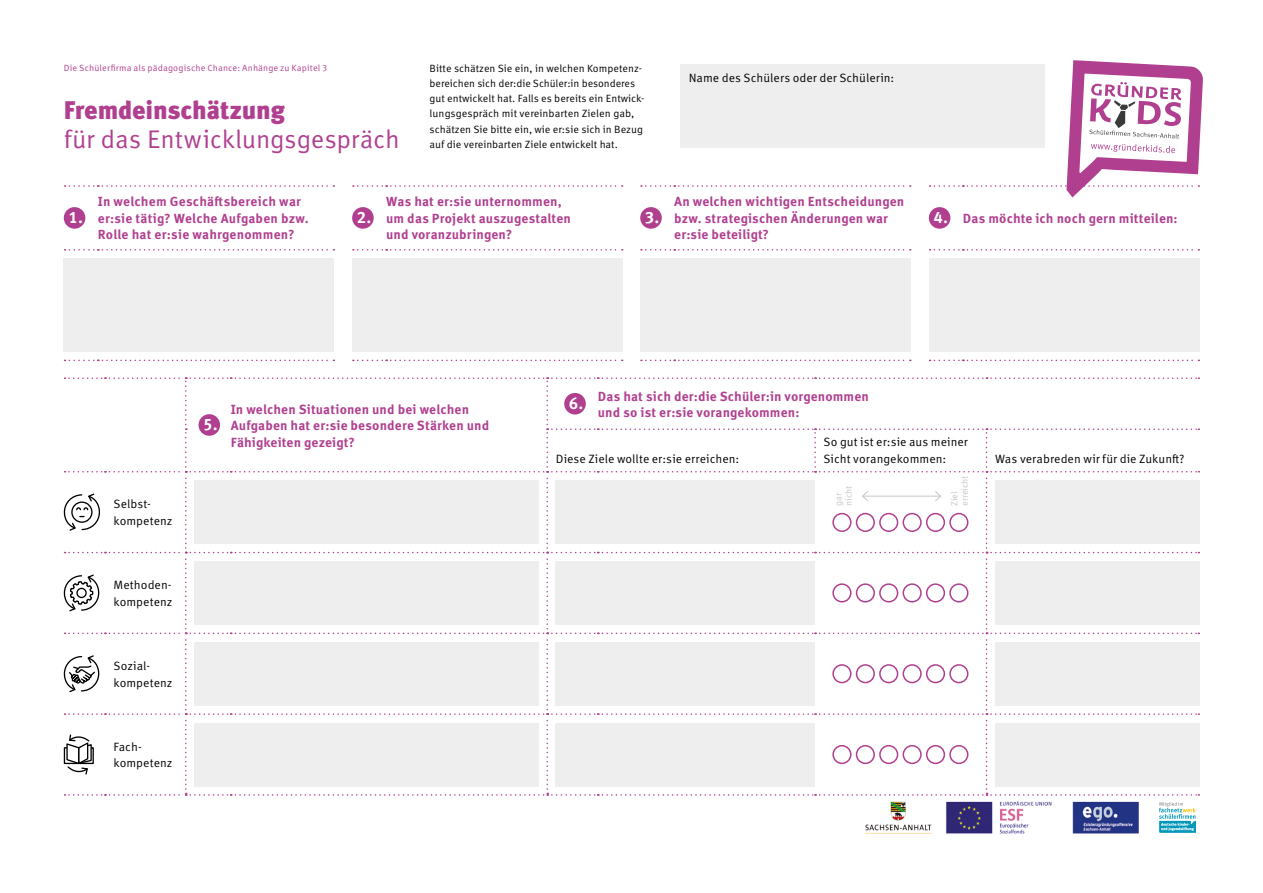
<style>
.page{position:relative;width:1263px;height:893px;background:#fff}
.page>*{position:absolute;margin:0;border:0;box-sizing:border-box;transform-origin:0 0}
.Ü1{font:25.5px/28.5px "Meta Correspondence Pro";letter-spacing:-.01em;color:#b03f8f}
.Zahl{font:700 16.5px "Meta Correspondence Pro";color:#fff}
.Ü3{font:700 13.2px/16.5px "Meta Correspondence Pro";letter-spacing:.01em;color:#b03f8f}
.Fließ_1{font:12px/16.5px "Meta Correspondence Pro";letter-spacing:.005em;color:#000}
.Fließ_2_klein{font:10.5px/15.3px "Meta Correspondence Pro";color:#000}
.t1{font:9px "Meta Correspondence Pro";letter-spacing:.01em;color:#b03f8f}
.Fließ_2_klein-2{font:9px/10.5px "Meta Correspondence Pro";color:#c5c6c6}
.s1{font-family:"Meta Pro";font-weight:900}
</style>
<div class="page">
<img style="left:865px;top:801px;width:274px;height:33px">
<svg style="left:1159px;top:802px;width:37px;height:31px"></svg>
<svg style="left:65px;top:249px;width:269px;height:2px"></svg>
<svg style="left:65px;top:360px;width:269px;height:1px"></svg>
<svg style="left:65px;top:185px;width:269px;height:2px"></svg>
<div style="left:64px;top:207px;width:21px;height:22px;background:#b03f8f;border-radius:50%"></div>
<div style="left:64px;top:258px;width:270px;height:94px;background:#eee"></div>
<div style="left:680px;top:64px;width:364px;height:84px;background:#eee"></div>
<svg style="left:353px;top:185px;width:270px;height:2px"></svg>
<svg style="left:353px;top:249px;width:270px;height:2px"></svg>
<svg style="left:353px;top:360px;width:270px;height:1px"></svg>
<div style="left:352px;top:207px;width:22px;height:22px;background:#b03f8f;border-radius:50%"></div>
<div style="left:352px;top:258px;width:270px;height:94px;background:#eee"></div>
<svg style="left:641px;top:185px;width:270px;height:2px"></svg>
<svg style="left:641px;top:249px;width:270px;height:2px"></svg>
<svg style="left:641px;top:360px;width:270px;height:1px"></svg>
<div style="left:640px;top:207px;width:22px;height:22px;background:#b03f8f;border-radius:50%"></div>
<div style="left:640px;top:258px;width:270px;height:94px;background:#eee"></div>
<svg style="left:929px;top:249px;width:270px;height:2px"></svg>
<svg style="left:929px;top:360px;width:270px;height:1px"></svg>
<div style="left:929px;top:207px;width:21px;height:22px;background:#b03f8f;border-radius:50%"></div>
<div style="left:929px;top:258px;width:270px;height:94px;background:#eee"></div>
<svg style="left:63px;top:377px;width:1136px;height:419px"></svg>
<svg style="left:929px;top:60px;width:274px;height:137px"></svg>
<p class="t1" style="left:64px;top:61px;width:265px">Die Schülerfirma als pädagogische Chance: Anhänge zu Kapitel 3</p>
<p class="Ü1" style="left:64px;top:94px;width:338px"><span class="s1">Fremdeinschätzung<br></span>für das Entwicklungsgespräch</p>
<p class="Fließ_2_klein" style="left:430px;top:60px;width:216px">Bitte schätzen Sie ein, in welchen Kompetenz&shy;bereichen sich der:die Schüler:in besonderes gut entwickelt hat. Falls es bereits ein Entwick&shy;lungsgespräch mit vereinbarten Zielen gab, schätzen Sie bitte ein, wie er:sie sich in Bezug auf die vereinbarten Ziele entwickelt hat.</p>
<p class="Fließ_1" style="left:689px;top:69px;width:207px">Name des Schülers oder der Schülerin:</p>
<p class="Zahl" style="left:69px;top:205px;width:16px">1.</p>
<p class="Ü3" style="left:98px;top:193px;width:213px">In welchem Geschäftsbereich war er:sie tätig? Welche Aufgaben bzw.<br>Rolle hat er:sie wahrgenommen?</p>
<p class="Zahl" style="left:357px;top:205px;width:16px">2.</p>
<p class="Ü3" style="left:386px;top:193px;width:186px">Was hat er:sie unternommen, um das Projekt auszugestalten und voranzubringen?</p>
<p class="Zahl" style="left:645px;top:205px;width:16px">3.</p>
<p class="Ü3" style="left:674px;top:193px;width:232px">An welchen wichtigen Entscheidungen bzw. strategischen Änderungen war er:sie beteiligt?</p>
<p class="Zahl" style="left:933px;top:205px;width:16px">4.</p>
<p class="Ü3" style="left:963px;top:209px;width:216px">Das möchte ich noch gern mitteilen:</p>
<p class="Fließ_1" style="left:113px;top:495px;width:61px">Selbst&shy;kompetenz</p>
<p class="Fließ_1" style="left:113px;top:576px;width:61px">Methoden&shy;kompetenz</p>
<p class="Fließ_1" style="left:113px;top:657px;width:61px">Sozial&shy;kompetenz</p>
<p class="Fließ_1" style="left:113px;top:738px;width:61px">Fach&shy;kompetenz</p>
<p class="Zahl" style="left:203px;top:412px;width:16px">5.</p>
<p class="Ü3" style="left:231px;top:400px;width:260px">In welchen Situationen und bei welchen<br>Aufgaben hat er:sie besondere Stärken und<br>Fähigkeiten gezeigt?</p>
<p class="Zahl" style="left:569px;top:390px;width:16px">6.</p>
<p class="Ü3" style="left:598px;top:387px;width:273px">Das hat sich der:die Schüler:in vorgenommen und so ist er:sie vorangekommen:</p>
<p class="Fließ_1" style="left:556px;top:450px;width:185px">Diese Ziele wollte er:sie erreichen:</p>
<p class="Fließ_1" style="left:824px;top:432px;width:146px;line-height:17.2px">So gut ist er:sie aus meiner<br>Sicht vorangekommen:</p>
<p class="Fließ_2_klein-2" style="left:832px;top:506px;width:22px;rotate:-90deg">gar nicht</p>
<p class="Fließ_2_klein-2" style="left:948px;top:506px;width:32px;rotate:-90deg">Ziel erreicht</p>
<p class="Fließ_1" style="left:995px;top:450px;width:191px">Was verabreden wir für die Zukunft?</p>
</div>
